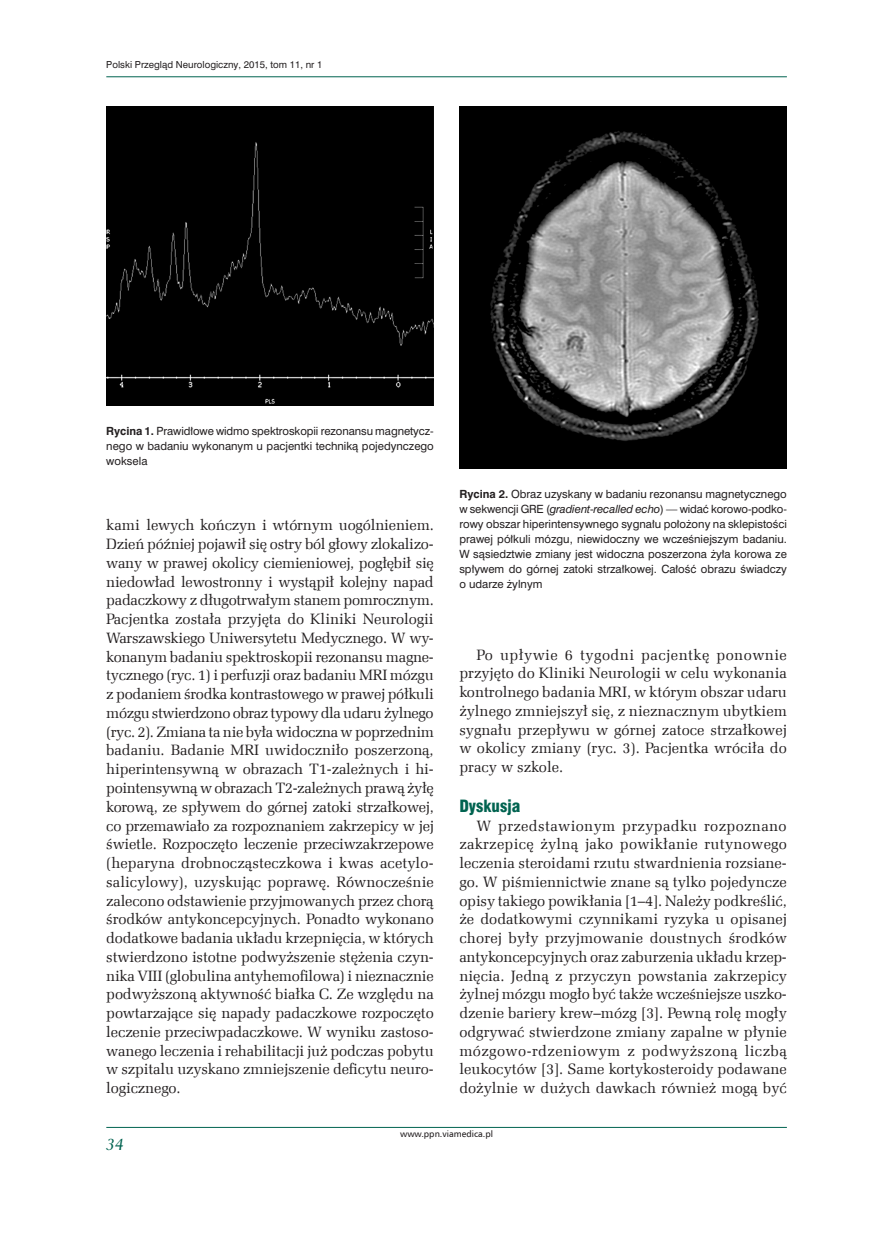
<style>
.page{position:relative;width:872px;height:1234px;background:#fff}
.page>*{position:absolute;margin:0;border:0;box-sizing:border-box;transform-origin:0 0}
._05_srodtytul{font:16.5px "Swis 721 Blk Cn EU";color:#006350}
.t1{font:italic 16.5px "Carmina Md PL";color:#006350;scale:.9 1}
._04_tekst{font:15px/18.8px "Zapf Ellipt EU";color:#231f20;text-align:justify}
._06_ryciny{font:10.5px/15px "Swis 721 PL";color:#231f20;text-align:justify}
.t2{font:9px "Swis 721 PL";color:#231f20}
.t3{font:9px "Humnst 777 EU";color:#231f20}
.s1{font-weight:700}
.s2{font-style:italic}
</style>
<div class="page">
<hr style="left:106px;top:76px;width:681px;height:1px;background:#006350">
<hr style="left:106px;top:1126px;width:681px;height:1px;background:#006350">
<div style="left:106px;top:106px;width:328px;height:299px;background:#000"></div>
<img style="left:459px;top:106px;width:327px;height:362px">
<p class="t2" style="left:106px;top:58px;width:218px">Polski Przegląd Neurologiczny, 2015, tom 11, nr 1</p>
<p class="_06_ryciny" style="left:106px;top:423px;width:329px"><span class="s1">Rycina 1.</span> Prawidłowe widmo spektroskopii rezonansu magnetycz&shy;nego w badaniu wykonanym u pacjentki techniką pojedynczego woksela</p>
<p class="_04_tekst" style="left:106px;top:516px;width:329px">kami lewych kończyn i wtórnym uogólnieniem.<br>Dzień później pojawił się ostry ból głowy zlokalizo&shy;wany w prawej okolicy ciemieniowej, pogłębił się niedowład lewostronny i wystąpił kolejny napad padaczkowy z długotrwałym stanem pomrocznym.<br>Pacjentka została przyjęta do Kliniki Neurologii Warszawskiego Uniwersytetu Medycznego. W wy&shy;konanym badaniu spektroskopii rezonansu magne&shy;tycznego (ryc. 1) i perfuzji oraz badaniu MRI mózgu z podaniem środka kontrastowego w prawej półkuli mózgu stwierdzono obraz typowy dla udaru żylnego (ryc. 2). Zmiana ta nie była widoczna w poprzednim badaniu. Badanie MRI uwidoczniło poszerzoną, hiperintensywną w obrazach T1-zależnych i hi&shy;pointensywną w obrazach T2-zależnych prawą żyłę korową, ze spływem do górnej zatoki strzałkowej, co przemawiało za rozpoznaniem zakrzepicy w jej świetle. Rozpoczęto leczenie przeciwzakrzepowe (heparyna drobnocząsteczkowa i kwas acetylo&shy;salicylowy), uzyskując poprawę. Równocześnie zalecono odstawienie przyjmowanych przez chorą środków antykoncepcyjnych. Ponadto wykonano dodatkowe badania układu krzepnięcia, w których stwierdzono istotne podwyższenie stężenia czyn&shy;nika VIII (globulina antyhemofilowa) i nieznacznie podwyższoną aktywność białka C. Ze względu na powtarzające się napady padaczkowe rozpoczęto leczenie przeciwpadaczkowe. W wyniku zastoso&shy;wanego leczenia i rehabilitacji już podczas pobytu w szpitalu uzyskano zmniejszenie deficytu neuro&shy;logicznego.</p>
<p class="_06_ryciny" style="left:459px;top:486px;width:329px"><span class="s1">Rycina 2.</span> Obraz uzyskany w badaniu rezonansu magnetycznego w sekwencji GRE (<span class="s2">gradient</span>-<span class="s2">recalled echo</span>) — widać korowo-podko&shy;rowy obszar hiperintensywnego sygnału położony na sklepistości prawej półkuli mózgu, niewidoczny we wcześniejszym badaniu.<br>W sąsiedztwie zmiany jest widoczna poszerzona żyła korowa ze spływem do górnej zatoki strzałkowej. Całość obrazu świadczy o udarze żylnym</p>
<p class="_04_tekst" style="left:459px;top:645px;width:329px;text-indent:17px">Po upływie 6 tygodni pacjentkę ponownie przyjęto do Kliniki Neurologii w celu wykonania kontrolnego badania MRI, w którym obszar udaru żylnego zmniejszył się, z nieznacznym ubytkiem sygnału przepływu w górnej zatoce strzałkowej w okolicy zmiany (ryc. 3). Pacjentka wróciła do pracy w szkole.</p>
<p class="_05_srodtytul" style="left:459px;top:795px;width:62px">Dyskusja</p>
<p class="_04_tekst" style="left:459px;top:816px;width:329px;text-indent:17px">W przedstawionym przypadku rozpoznano zakrzepicę żylną jako powikłanie rutynowego leczenia steroidami rzutu stwardnienia rozsiane&shy;go. W piśmiennictwie znane są tylko pojedyncze opisy takiego powikłania [1–4]. Należy podkreślić, że dodatkowymi czynnikami ryzyka u opisanej chorej były przyjmowanie doustnych środków antykoncepcyjnych oraz zaburzenia układu krzep&shy;nięcia. Jedną z przyczyn powstania zakrzepicy żylnej mózgu mogło być także wcześniejsze uszko&shy;dzenie bariery krew–mózg [3]. Pewną rolę mogły odgrywać stwierdzone zmiany zapalne w płynie mózgowo-rdzeniowym z podwyższoną liczbą leukocytów [3]. Same kortykosteroidy podawane dożylnie w dużych dawkach również mogą być</p>
<p class="t1" style="left:106px;top:1134px;width:21px">34</p>
<p class="t3" style="left:400px;top:1127px;width:95px">www.ppn.viamedica.pl</p>
</div>
